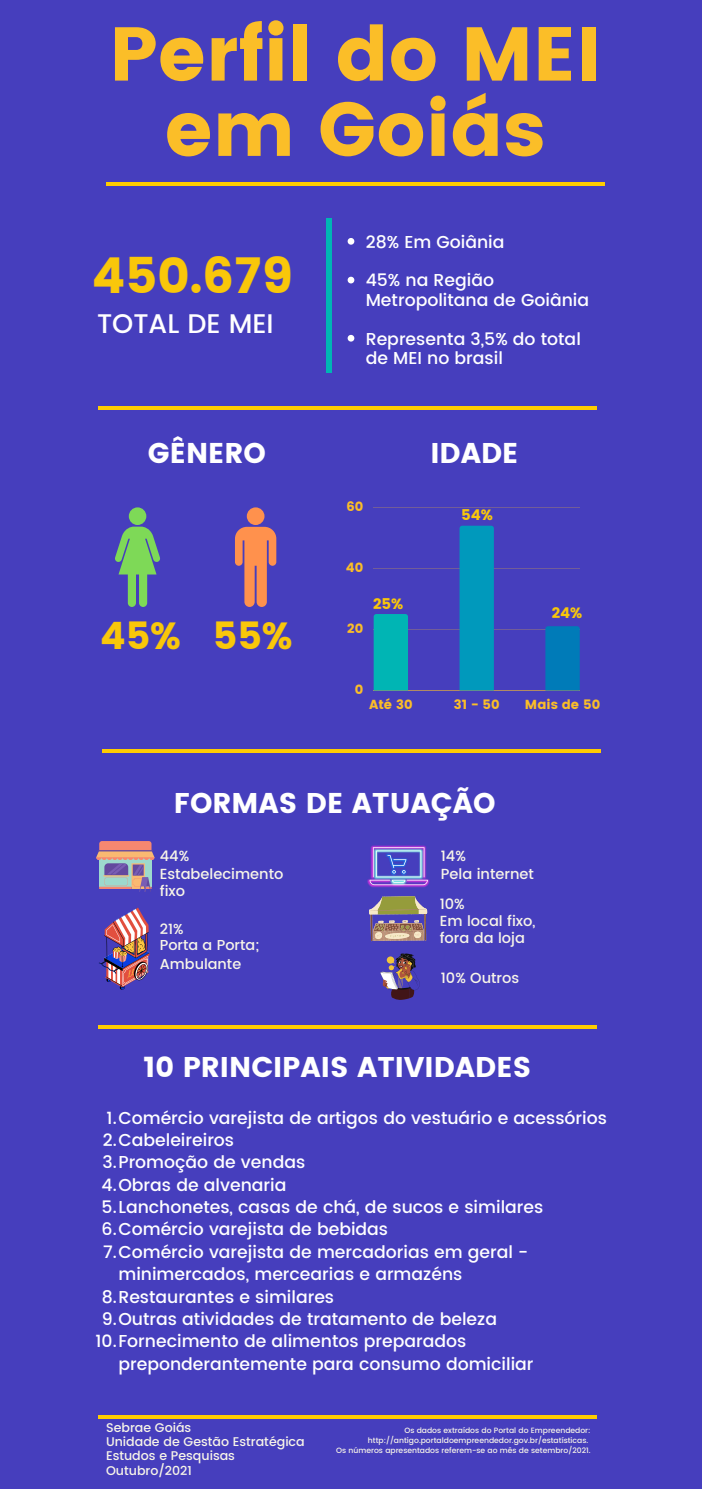
<style>
.page{position:relative;width:702px;height:1489px;background:#fff}
.page>*{position:absolute;margin:0;border:0;box-sizing:border-box;transform-origin:0 0}
.t1{font:76px/75.2px "Poppins";color:#fbbe28;text-align:center}
.t2{font:49.5px "Poppins";color:#f9c70a}
.t3{font:37.75px "Poppins";color:#f9c70a}
.t4{font:28.5px "Poppins";color:#fff}
.t5{font:500 27px "Poppins";color:#fff}
.t6{font:500 17.25px/19.5px "Poppins";color:#fff}
.t7{font:14.75px "Poppins";color:#f9c70a}
.t8{font:500 14.5px/17.2px "Poppins";color:#f8f5e8}
.t9{font:13px "Poppins";color:#fbbe28}
.t10{font:500 12.5px "Poppins";color:#f8f5e8}
.t11{font:500 7.75px/10.2px "Poppins";color:#f8f5e8;text-align:right}
</style>
<div class="page">
<div style="left:0;top:0;width:701px;height:1489px;background:#463ebd"></div>
<hr style="left:106px;top:182px;width:498px;height:4px;background:#fc0">
<hr style="left:99px;top:406px;width:497px;height:4px;background:#fc0">
<hr style="left:103px;top:749px;width:497px;height:4px;background:#fc0">
<hr style="left:99px;top:1025px;width:497px;height:4px;background:#fc0">
<hr style="left:99px;top:1415px;width:497px;height:4px;background:#fc0">
<div style="left:325px;top:219px;width:6px;height:154px;background:#00b5b4"></div>
<img style="left:99px;top:907px;width:50px;height:83px">
<svg style="left:96px;top:841px;width:58px;height:51px;background:#ad909c"></svg>
<svg style="left:369px;top:896px;width:58px;height:45px"></svg>
<img style="left:367px;top:845px;width:63px;height:43px">
<svg style="left:369px;top:847px;width:58px;height:38px"></svg>
<svg style="left:380px;top:953px;width:39px;height:47px"></svg>
<hr style="left:373px;top:507px;width:206px;height:1px;background:#fbbe28">
<hr style="left:373px;top:568px;width:206px;height:1px;background:#fbbe28">
<hr style="left:373px;top:629px;width:206px;height:1px;background:#fbbe28">
<hr style="left:373px;top:690px;width:206px;height:1px;background:#fbbe28">
<div style="left:373px;top:614px;width:35px;height:76px;background:#00b5b4"></div>
<div style="left:459px;top:526px;width:34px;height:164px;background:#0099bc"></div>
<div style="left:545px;top:626px;width:34px;height:64px;background:#007bb8"></div>
<div style="left:129px;top:507px;width:17px;height:18px;background:#7ed957;border-radius:50%"></div>
<svg style="left:115px;top:527px;width:45px;height:80px"></svg>
<div style="left:247px;top:507px;width:17px;height:18px;background:#ff914d;border-radius:50%"></div>
<svg style="left:235px;top:527px;width:41px;height:80px"></svg>
<svg style="left:347px;top:238px;width:7px;height:7px"></svg>
<svg style="left:347px;top:277px;width:7px;height:6px"></svg>
<svg style="left:347px;top:335px;width:7px;height:7px"></svg>
<p class="t1" style="left:109px;top:17px;width:493px">Perfil do MEI em Goiás</p>
<p class="t2" style="left:92px;top:247px;width:203px">450.679</p>
<p class="t5" style="left:97px;top:307px;width:178px">TOTAL DE MEI</p>
<p class="t6" style="left:365px;top:232px;width:140px">28% Em Goiânia</p>
<p class="t6" style="left:365px;top:271px;width:225px">45% na Região<br>Metropolitana de Goiânia</p>
<p class="t6" style="left:365px;top:329px;width:216px">Representa 3,5% do total de MEI no brasil</p>
<p class="t4" style="left:148px;top:436px;width:120px">GÊNERO</p>
<p class="t4" style="left:430px;top:436px;width:89px">IDADE</p>
<p class="t3" style="left:100px;top:614px;width:82px">45%</p>
<p class="t3" style="left:213px;top:614px;width:81px">55%</p>
<p class="t9" style="left:346px;top:499px;width:18px">60</p>
<p class="t9" style="left:345px;top:560px;width:19px">40</p>
<p class="t9" style="left:347px;top:621px;width:17px">20</p>
<p class="t7" style="left:373px;top:595px;width:32px">25%</p>
<p class="t9" style="left:354px;top:682px;width:10px">0</p>
<p class="t7" style="left:461px;top:506px;width:33px">54%</p>
<p class="t7" style="left:551px;top:605px;width:32px">24%</p>
<p class="t9" style="left:369px;top:696px;width:45px">Até 30</p>
<p class="t9" style="left:453px;top:696px;width:47px">31 - 50</p>
<p class="t9" style="left:524px;top:696px;width:77px">Mais de 50</p>
<p class="t4" style="left:173px;top:787px;width:323px">FORMAS DE ATUAÇÃO</p>
<p class="t8" style="left:160px;top:848px;width:125px">44%<br>Estabelecimento fixo</p>
<p class="t8" style="left:160px;top:920px;width:25px">21%</p>
<p class="t8" style="left:160px;top:935px;width:101px;line-height:18.8px">Porta a Porta;<br>Ambulante</p>
<p class="t8" style="left:440px;top:848px;width:27px">14%</p>
<p class="t8" style="left:440px;top:865px;width:95px">Pela internet</p>
<p class="t8" style="left:439px;top:895px;width:27px">10%</p>
<p class="t8" style="left:439px;top:912px;width:97px">Em local fixo,</p>
<p class="t8" style="left:439px;top:929px;width:87px">fora da loja</p>
<p class="t8" style="left:440px;top:969px;width:80px">10% Outros</p>
<p class="t4" style="left:143px;top:1050px;width:389px">10 PRINCIPAIS ATIVIDADES</p>
<p class="t6" style="left:107px;top:1108px;width:501px">1.Comércio varejista de artigos do vestuário e acessórios</p>
<p class="t6" style="left:103px;top:1130px;width:133px">2.Cabeleireiros</p>
<p class="t6" style="left:102px;top:1152px;width:204px">3.Promoção de vendas</p>
<p class="t6" style="left:101px;top:1175px;width:186px">4.Obras de alvenaria</p>
<p class="t6" style="left:102px;top:1197px;width:443px">5.Lanchonetes, casas de chá, de sucos e similares</p>
<p class="t6" style="left:101px;top:1220px;width:288px">6.Comércio varejista de bebidas</p>
<p class="t6" style="left:118px;top:1241px;width:411px;line-height:22.2px;text-indent:-15px">7.Comércio varejista de mercadorias em geral - minimercados, mercearias e armazéns</p>
<p class="t6" style="left:102px;top:1287px;width:234px">8.Restaurantes e similares</p>
<p class="t6" style="left:102px;top:1309px;width:396px">9.Outras atividades de tratamento de beleza</p>
<p class="t6" style="left:118px;top:1330px;width:416px;line-height:22.2px;text-indent:-23px">10.Fornecimento de alimentos preparados preponderantemente para consumo domiciliar</p>
<p class="t10" style="left:106px;top:1420px;width:87px">Sebrae Goiás</p>
<p class="t10" style="left:106px;top:1434px;width:200px">Unidade de Gestão Estratégica</p>
<p class="t10" style="left:106px;top:1449px;width:130px">Estudos e Pesquisas</p>
<p class="t10" style="left:106px;top:1463px;width:87px">Outubro/2021</p>
<p class="t11" style="left:368px;top:1425px;width:224px">Os dados extraídos do Portal do Empreendedor: http://antigo.portaldoempreendedor.gov.br/estatísticas.</p>
<p class="t11" style="left:336px;top:1445px;width:256px">Os números apresentados referem-se ao mês de setembro/2021.</p>
</div>
